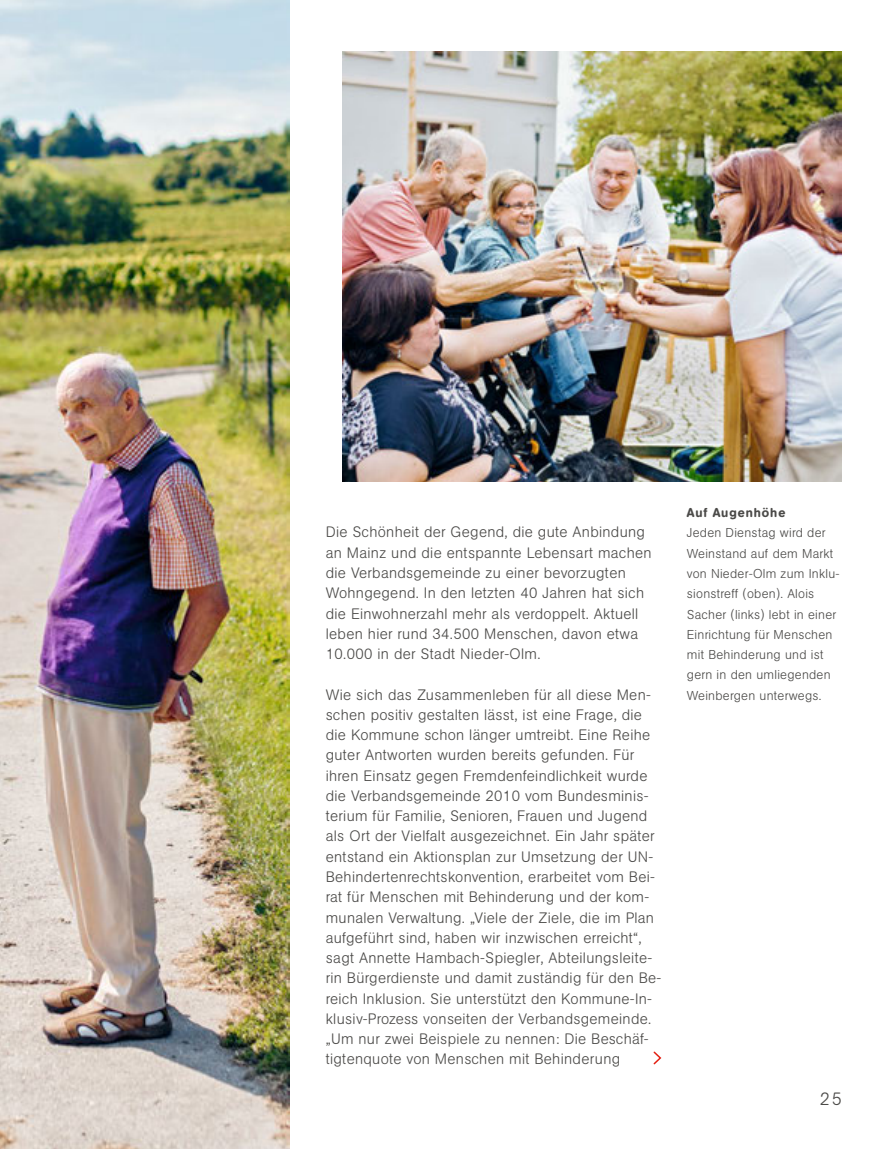
<style>
.page{position:relative;width:893px;height:1149px;background:#fff}
.page>*{position:absolute;margin:0;border:0;box-sizing:border-box;transform-origin:0 0}
.t1{font:300 18px "AG Book Rounded Pro";color:#4b4a48}
.t2{font:300 15px/20.2px "AG Book Rounded Pro";letter-spacing:.02em;color:#4b4a48}
.t3{font:300 12.75px/20.2px "AG Book Rounded Pro";letter-spacing:.02em;color:#4b4a48}
.t4{font:500 12.75px "AG Book Rounded Pro";letter-spacing:.075em;color:#4b4a48}
</style>
<div class="page">
<img style="left:0;top:0;width:289px;height:1148px">
<img style="left:342px;top:51px;width:500px;height:430px">
<svg style="left:653px;top:1051px;width:9px;height:14px"></svg>
<p class="t2" style="left:326px;top:521px;width:327px">Die Schönheit der Gegend, die gute Anbindung an Mainz und die entspannte Lebensart machen die Verbandsgemeinde zu einer bevorzugten Wohngegend. In den letzten 40 Jahren hat sich die Einwohnerzahl mehr als verdoppelt. Aktuell leben hier rund 34.500 Menschen, davon etwa 10.000 in der Stadt Nieder-Olm.</p>
<p class="t2" style="left:326px;top:683px;width:337px">Wie sich das Zusammenleben für all diese Men&shy;schen positiv gestalten lässt, ist eine Frage, die die Kommune schon länger umtreibt. Eine Reihe guter Antworten wurden bereits gefunden. Für ihren Einsatz gegen Fremdenfeindlichkeit wurde die Verbandsgemeinde 2010 vom Bundesminis&shy;terium für Familie, Senioren, Frauen und Jugend als Ort der Vielfalt ausgezeichnet. Ein Jahr später entstand ein Aktionsplan zur Umsetzung der UN-Behindertenrechtskonvention, erarbeitet vom Bei&shy;rat für Menschen mit Behinderung und der kom&shy;munalen Verwaltung. „Viele der Ziele, die im Plan aufgeführt sind, haben wir inzwischen erreicht“, sagt Annette Hambach-Spiegler, Abteilungsleite&shy;rin Bürgerdienste und damit zuständig für den Be&shy;reich Inklusion. Sie unterstützt den Kommune-In&shy;klusiv-Prozess vonseiten der Verbandsgemeinde. „Um nur zwei Beispiele zu nennen: Die Beschäf&shy;tigtenquote von Menschen mit Behinderung</p>
<p class="t4" style="left:687px;top:504px;width:100px">Auf Augenhöhe</p>
<p class="t3" style="left:687px;top:522px;width:154px">Jeden Dienstag wird der<br>Weinstand auf dem Markt von Nieder-Olm zum Inklu&shy;sionstreff (oben). Alois<br>Sacher (links) lebt in einer<br>Einrichtung für Menschen mit Behinderung und ist gern in den umliegenden<br>Weinbergen unterwegs.</p>
<p class="t1" style="left:820px;top:1086px;width:24px">25</p>
</div>
